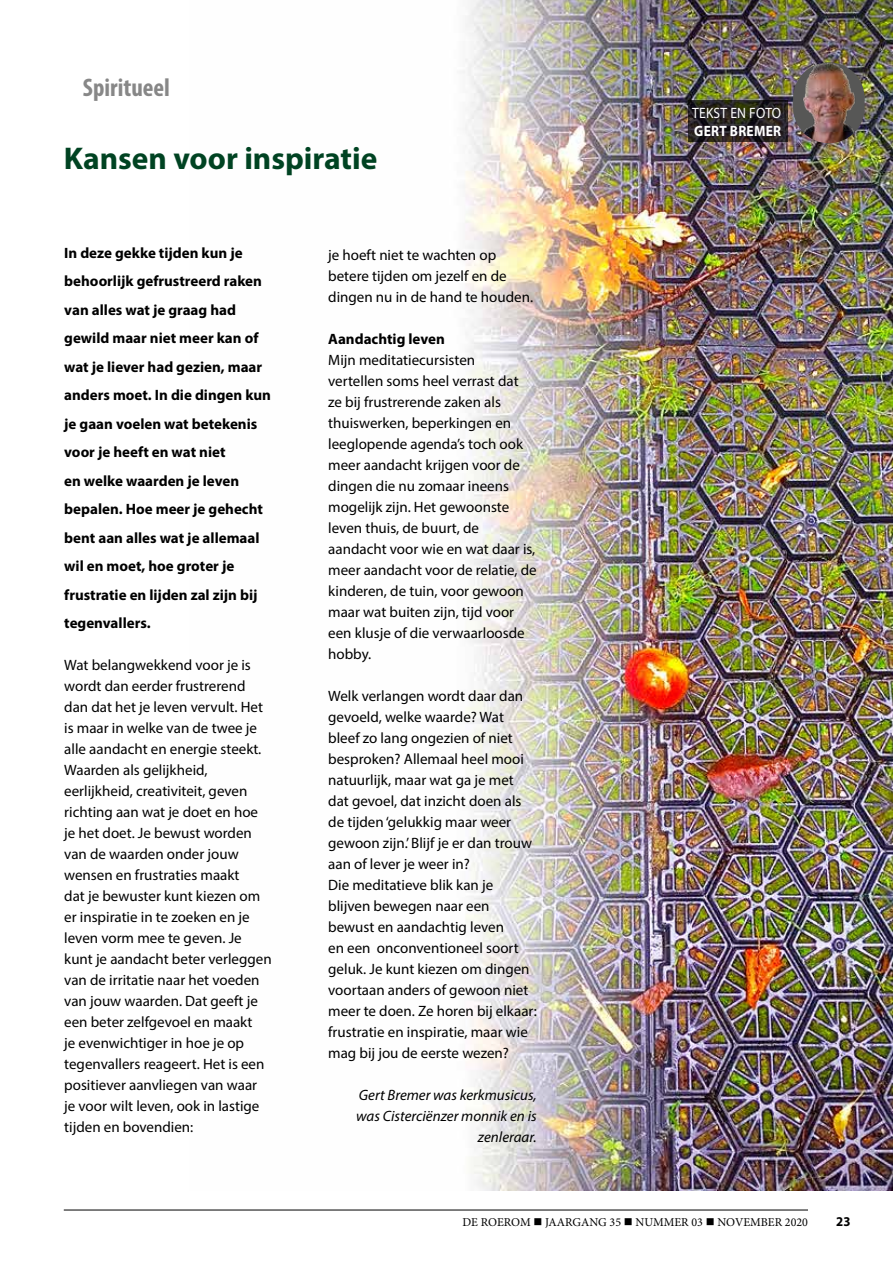
<style>
.page{position:relative;width:893px;height:1263px;background:#fff}
.page>*{position:absolute;margin:0;border:0;box-sizing:border-box;transform-origin:0 0}
.t1{font:700 31.5px "Myriad Pro";color:#004322}
.t2{font:700 condensed 25.5px "Myriad Pro";color:#878787}
.t3{font:15px/21px "Myriad Pro";color:#000}
.t4{font:700 15px/28.5px "Myriad Pro";color:#000}
.t5{font:italic 15px/21px "Myriad Pro";color:#000;text-align:right}
.t6{font:15px "Myriad Pro";letter-spacing:.02em;color:#fff;scale:.9 1}
.t7{font:700 15px "Myriad Pro";letter-spacing:.02em;color:#fff;scale:.9 1}
.t8{font:700 13.5px "Myriad Pro";color:#000;scale:.95 1}
.t9{font:12px "Minion Pro";color:#000}
</style>
<div class="page">
<hr style="left:64px;top:1210px;width:744px;height:1px;background:#000">
<img style="left:462px;top:0;width:431px;height:1191px">
<img style="left:793px;top:62px;width:72px;height:81px;border-radius:36px">
<svg style="left:688px;top:101px;width:100px;height:41px;background:#252120"></svg>
<h2 class="t2" style="left:83px;top:72px;width:89px">Spiritueel</h2>
<h1 class="t1" style="left:64px;top:138px;width:315px">Kansen voor inspiratie</h1>
<p class="t4" style="left:64px;top:238px;width:208px">In deze gekke tijden kun je behoorlijk gefrustreerd raken van alles wat je graag had gewild maar niet meer kan of wat je liever had gezien, maar anders moet. In die dingen kun je gaan voelen wat betekenis voor je heeft en wat niet<br>en welke waarden je leven bepalen. Hoe meer je gehecht bent aan alles wat je allemaal wil en moet, hoe groter je frustratie en lijden zal zijn bij tegenvallers.</p>
<p class="t3" style="left:64px;top:654px;width:209px">Wat belangwekkend voor je is wordt dan eerder frustrerend dan dat het je leven vervult. Het is maar in welke van de twee je alle aandacht en energie steekt.<br>Waarden als gelijkheid, eerlijkheid, creativiteit, geven richting aan wat je doet en hoe je het doet. Je bewust worden van de waarden onder jouw wensen en frustraties maakt<br>dat je bewuster kunt kiezen om er inspiratie in te zoeken en je leven vorm mee te geven. Je kunt je aandacht beter verleggen van de irritatie naar het voeden van jouw waarden. Dat geeft je een beter zelfgevoel en maakt<br>je evenwichtiger in hoe je op tegenvallers reageert. Het is een positiever aanvliegen van waar je voor wilt leven, ook in lastige tijden en bovendien:</p>
<p class="t3" style="left:328px;top:245px;width:206px">je hoeft niet te wachten op betere tijden om jezelf en de dingen nu in de hand te houden.</p>
<p class="t4" style="left:328px;top:324px;width:118px">Aandachtig leven</p>
<p class="t3" style="left:328px;top:350px;width:210px">Mijn meditatiecursisten<br>vertellen soms heel verrast dat<br>ze bij frustrerende zaken als thuiswerken, beperkingen en leeglopende agenda’s toch ook meer aandacht krijgen voor de dingen die nu zomaar ineens mogelijk zijn. Het gewoonste leven thuis, de buurt, de aandacht voor wie en wat daar is, meer aandacht voor de relatie, de kinderen, de tuin, voor gewoon maar wat buiten zijn, tijd voor een klusje of die verwaarloosde hobby.</p>
<p class="t3" style="left:328px;top:686px;width:210px">Welk verlangen wordt daar dan gevoeld, welke waarde? Wat bleef zo lang ongezien of niet besproken? Allemaal heel mooi natuurlijk, maar wat ga je met dat gevoel, dat inzicht doen als de tijden ‘gelukkig maar weer gewoon zijn.’ Blijf je er dan trouw aan of lever je weer in?<br>Die meditatieve blik kan je blijven bewegen naar een bewust en aandachtig leven<br>en een onconventioneel soort geluk. Je kunt kiezen om dingen voortaan anders of gewoon niet meer te doen. Ze horen bij elkaar: frustratie en inspiratie, maar wie mag bij jou de eerste wezen?</p>
<p class="t5" style="left:356px;top:1085px;width:182px">Gert Bremer was kerkmusicus, was Cisterciënzer monnik en is zenleraar.</p>
<p class="t6" style="left:692px;top:104px;width:101px">TEKST EN FOTO</p>
<p class="t7" style="left:694px;top:121px;width:98px">GERT BREMER</p>
<p class="t9" style="left:463px;top:1214px;width:347px">DE ROEROM ■ JAARGANG 35 ■ NUMMER 03 ■ NOVEMBER 2020</p>
<p class="t8" style="left:836px;top:1212px;width:16px">23</p>
</div>
